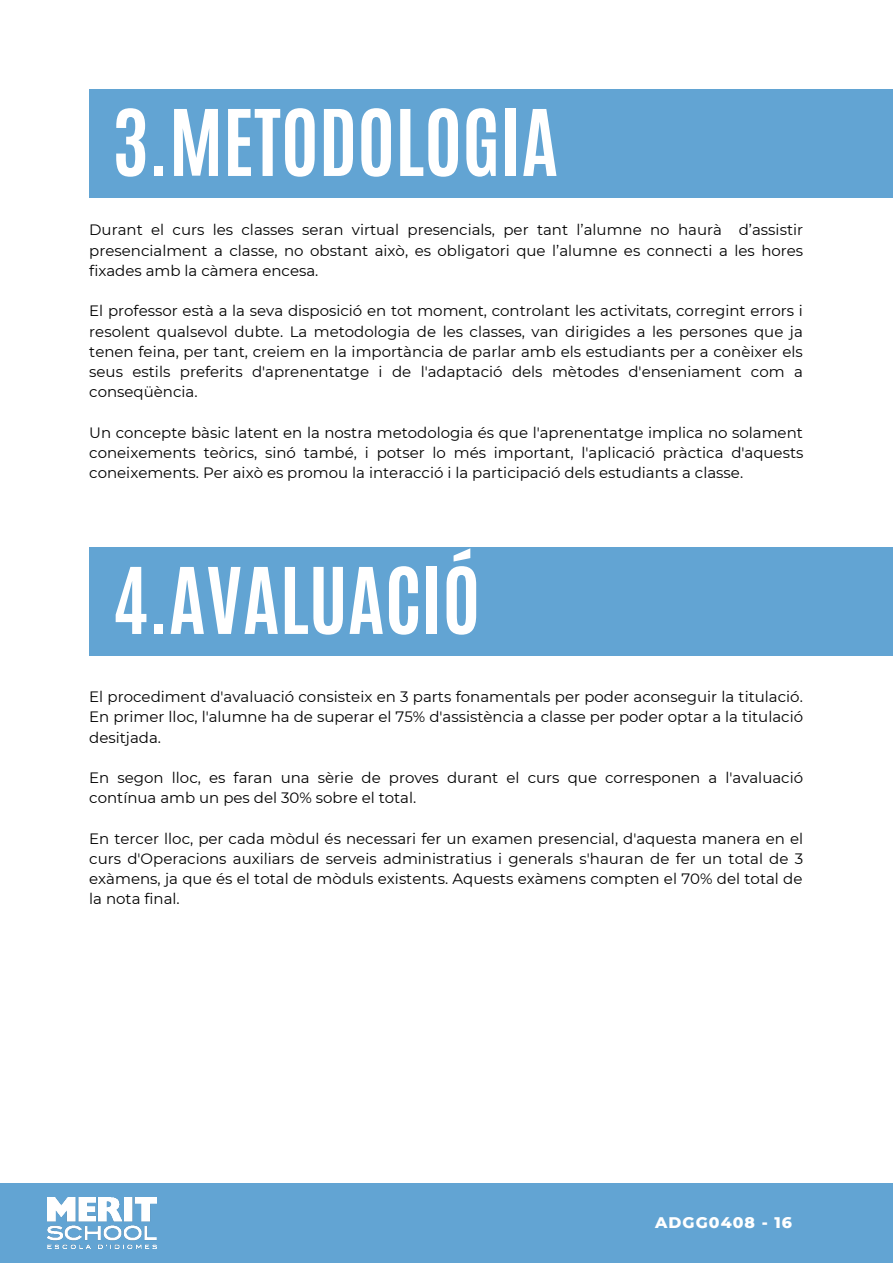
<style>
.page{position:relative;width:893px;height:1264px;background:#fff}
.page>*{position:absolute;margin:0;border:0;box-sizing:border-box;transform-origin:0 0}
.t1{font:700 78px "Antonio";color:#fff}
.t2{font:800 15.75px "Montserrat";letter-spacing:.07em;color:#fff}
.t3{font:15px/20.2px "Montserrat";color:#000;text-align:justify}
</style>
<div class="page">
<div style="left:0;top:1183px;width:892px;height:79px;background:#62a4d3"></div>
<img style="left:47px;top:1197px;width:109px;height:50px">
<div style="left:89px;top:547px;width:803px;height:108px;background:#62a4d3"></div>
<div style="left:89px;top:89px;width:803px;height:109px;background:#62a4d3"></div>
<h1 class="t1" style="left:112px;top:87px;width:447px">3.METODOLOGIA</h1>
<p class="t3" style="left:89px;top:220px;width:715px">Durant el curs les classes seran virtual presencials, per tant l’alumne no haurà d’assistir presencialment a classe, no obstant això, es obligatori que l’alumne es connecti a les hores fixades amb la càmera encesa.</p>
<p class="t3" style="left:89px;top:301px;width:715px">El professor està a la seva disposició en tot moment, controlant les activitats, corregint errors i resolent qualsevol dubte. La metodologia de les classes, van dirigides a les persones que ja tenen feina, per tant, creiem en la importància de parlar amb els estudiants per a conèixer els seus estils preferits d'aprenentatge i de l'adaptació dels mètodes d'enseniament com a conseqüència.</p>
<p class="t3" style="left:89px;top:422px;width:715px">Un concepte bàsic latent en la nostra metodologia és que l'aprenentatge implica no solament coneixements teòrics, sinó també, i potser lo més important, l'aplicació pràctica d'aquests coneixements. Per això es promou la interacció i la participació dels estudiants a classe.</p>
<h1 class="t1" style="left:112px;top:544px;width:369px">4.AVALUACIÓ</h1>
<p class="t3" style="left:89px;top:686px;width:715px">El procediment d'avaluació consisteix en 3 parts fonamentals per poder aconseguir la titulació.<br>En primer lloc, l'alumne ha de superar el 75% d'assistència a classe per poder optar a la titulació desitjada.</p>
<p class="t3" style="left:89px;top:767px;width:715px">En segon lloc, es faran una sèrie de proves durant el curs que corresponen a l'avaluació contínua amb un pes del 30% sobre el total.</p>
<p class="t3" style="left:89px;top:828px;width:715px">En tercer lloc, per cada mòdul és necessari fer un examen presencial, d'aquesta manera en el curs d'Operacions auxiliars de serveis administratius i generals s'hauran de fer un total de 3 exàmens, ja que és el total de mòduls existents. Aquests exàmens compten el 70% del total de la nota final.</p>
<p class="t2" style="left:655px;top:1212px;width:138px">ADGG0408 - 16</p>
</div>
